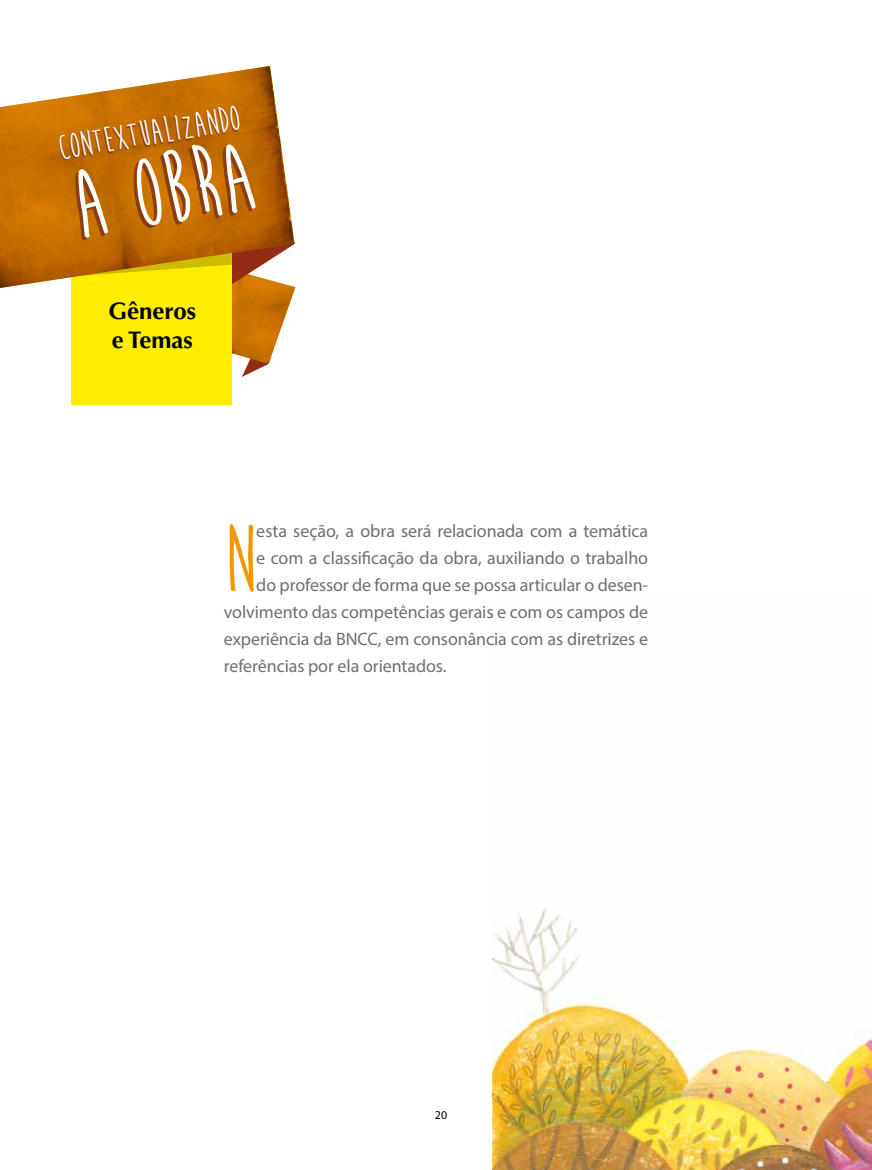
<style>
.page{position:relative;width:872px;height:1170px;background:#fff}
.page>*{position:absolute;margin:0;border:0;box-sizing:border-box;transform-origin:0 0}
.t1{font:700 100.05px "Moon Flower";color:#fff}
.t2{font:700 97.2px "Moon Flower";color:#f49600}
.t3{font:700 36.3px "Moon Flower";color:#fff}
.t4{font:700 24px/28.8px "Optima LT Std";color:#000}
.t5{font:18px "Myriad Pro";letter-spacing:-.005em;color:#706f6f}
.t6{font:12px "Myriad Pro";color:#000}
.s1{color:#8a3d13}
</style>
<div class="page">
<div style="left:71px;top:151px;width:161px;height:253px;background:#ffed00"></div>
<img style="left:0;top:66px;width:285px;height:222px">
<img style="left:493px;top:908px;width:379px;height:261px">
<hr style="left:871px;top:85px;width:1px;height:39px;background:#f49707">
<svg style="left:71px;top:169px;width:224px;height:208px"></svg>
<h3 class="t3" style="left:54px;top:130px;width:187px;rotate:-10deg"><span class="s1">C</span>contextualizando</h3>
<h1 class="t1" style="left:65px;top:153px;width:187px;rotate:-9deg">a obra</h1>
<h3 class="t4" style="left:108px;top:296px;width:89px">Gêneros e Temas</h3>
<h2 class="t2" style="left:224px;top:508px;width:34px">N</h2>
<p class="t5" style="left:256px;top:519px;width:393px">esta seção, a obra será relacionada com a temática</p>
<p class="t5" style="left:256px;top:546px;width:393px">e com a classificação da obra, auxiliando o trabalho</p>
<p class="t5" style="left:256px;top:573px;width:393px">do professor de forma que se possa articular o desen-</p>
<p class="t5" style="left:224px;top:600px;width:426px">volvimento das competências gerais e com os campos de</p>
<p class="t5" style="left:224px;top:627px;width:426px">experiência da BNCC, em consonância com as diretrizes e</p>
<p class="t5" style="left:224px;top:654px;width:224px">referências por ela orientados.</p>
<p class="t6" style="left:435px;top:1107px;width:14px">20</p>
</div>
